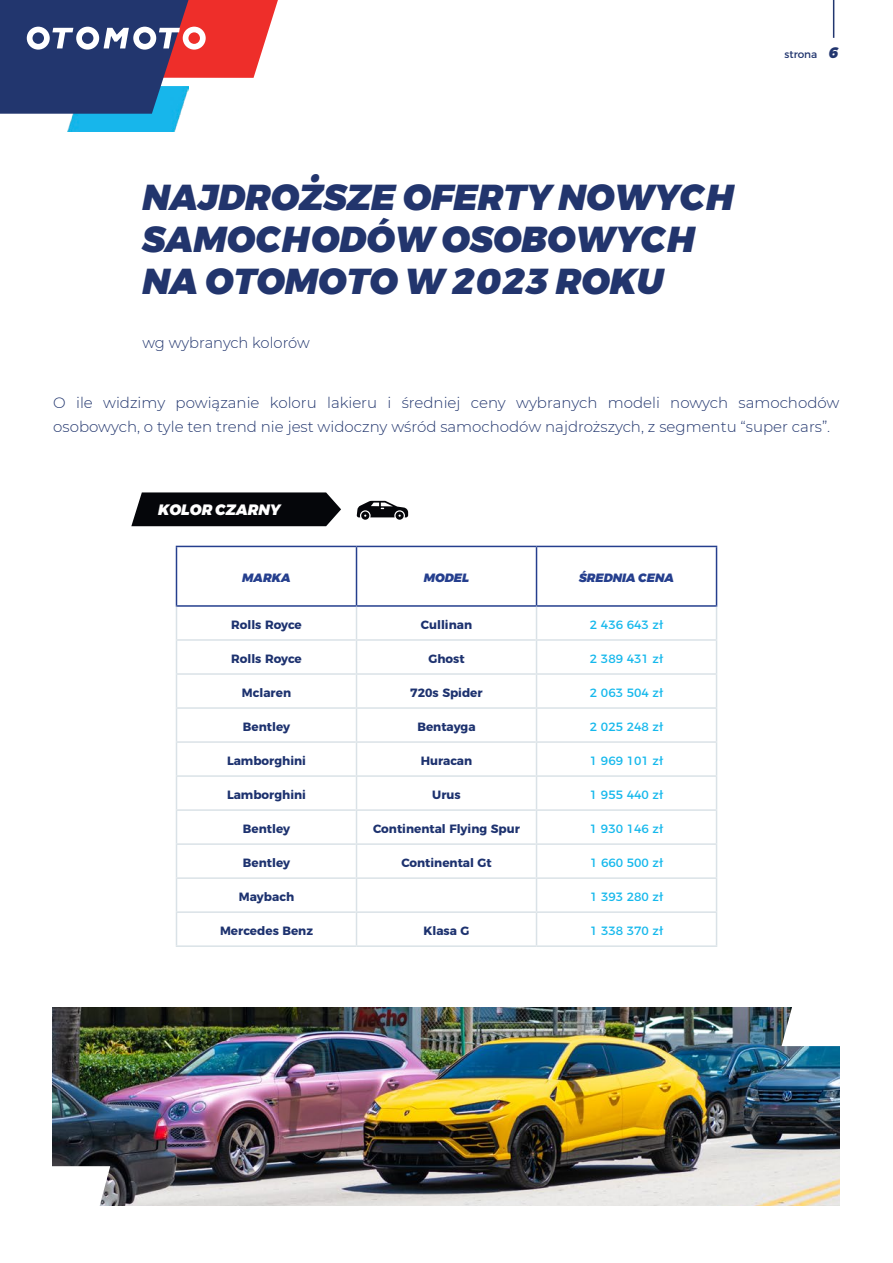
<style>
.page{position:relative;width:893px;height:1263px;background:#fff}
.page>*{position:absolute;margin:0;border:0;box-sizing:border-box;transform-origin:0 0}
.t1{font:italic 900 36px/42px "Montserrat";color:#22356d}
.t2{font:300 15px/24px "Montserrat";color:#22366e}
.t3{font:italic 900 15px "Montserrat";color:#fff}
.t4{font:700 12px "Montserrat";color:#1d326f}
.t5{font:12px "Montserrat";color:#15b8ec}
.t6{font:italic 900 12px "Montserrat";color:#253f8e}
.t7{font:10.5px "Montserrat";color:#22366f}
.s1{font-weight:900;font-style:italic;font-size:15px}
</style>
<div class="page">
<img style="left:67px;top:114px;width:114px;height:17px">
<svg style="left:0;top:0;width:278px;height:114px"></svg>
<hr style="left:833px;top:0;width:1px;height:38px;background:#22366f">
<svg style="left:177px;top:547px;width:539px;height:398px"></svg>
<hr style="left:176px;top:546px;width:180px;height:1px;background:#253f8e">
<hr style="left:176px;top:547px;width:1px;height:58px;background:#253f8e">
<hr style="left:356px;top:546px;width:180px;height:1px;background:#253f8e">
<hr style="left:356px;top:547px;width:1px;height:58px;background:#253f8e">
<hr style="left:536px;top:546px;width:181px;height:1px;background:#253f8e">
<hr style="left:536px;top:547px;width:1px;height:58px;background:#253f8e">
<hr style="left:716px;top:547px;width:1px;height:58px;background:#253f8e">
<hr style="left:176px;top:605px;width:180px;height:2px;background:#253f8e">
<hr style="left:356px;top:605px;width:180px;height:2px;background:#253f8e">
<hr style="left:536px;top:605px;width:181px;height:2px;background:#253f8e">
<hr style="left:176px;top:607px;width:1px;height:32px;background:#dae2e7">
<hr style="left:356px;top:607px;width:1px;height:32px;background:#dae2e7">
<hr style="left:176px;top:775px;width:180px;height:2px;background:#dae2e7">
<hr style="left:176px;top:777px;width:1px;height:32px;background:#dae2e7">
<hr style="left:356px;top:775px;width:180px;height:2px;background:#dae2e7">
<hr style="left:356px;top:777px;width:1px;height:32px;background:#dae2e7">
<hr style="left:176px;top:945px;width:180px;height:2px;background:#dae2e7">
<hr style="left:356px;top:945px;width:180px;height:2px;background:#dae2e7">
<hr style="left:536px;top:607px;width:1px;height:32px;background:#dae2e7">
<hr style="left:536px;top:741px;width:181px;height:2px;background:#dae2e7">
<hr style="left:536px;top:743px;width:1px;height:32px;background:#dae2e7">
<hr style="left:536px;top:911px;width:181px;height:2px;background:#dae2e7">
<hr style="left:536px;top:913px;width:1px;height:32px;background:#dae2e7">
<hr style="left:716px;top:607px;width:1px;height:32px;background:#dae2e7">
<hr style="left:716px;top:743px;width:1px;height:32px;background:#dae2e7">
<hr style="left:716px;top:913px;width:1px;height:32px;background:#dae2e7">
<hr style="left:176px;top:639px;width:180px;height:2px;background:#dae2e7">
<hr style="left:176px;top:641px;width:1px;height:32px;background:#dae2e7">
<hr style="left:176px;top:675px;width:1px;height:32px;background:#dae2e7">
<hr style="left:176px;top:709px;width:1px;height:32px;background:#dae2e7">
<hr style="left:176px;top:743px;width:1px;height:32px;background:#dae2e7">
<hr style="left:356px;top:639px;width:180px;height:2px;background:#dae2e7">
<hr style="left:356px;top:641px;width:1px;height:32px;background:#dae2e7">
<hr style="left:356px;top:675px;width:1px;height:32px;background:#dae2e7">
<hr style="left:356px;top:709px;width:1px;height:32px;background:#dae2e7">
<hr style="left:356px;top:743px;width:1px;height:32px;background:#dae2e7">
<hr style="left:176px;top:809px;width:180px;height:2px;background:#dae2e7">
<hr style="left:176px;top:811px;width:1px;height:32px;background:#dae2e7">
<hr style="left:176px;top:845px;width:1px;height:32px;background:#dae2e7">
<hr style="left:176px;top:879px;width:1px;height:32px;background:#dae2e7">
<hr style="left:176px;top:913px;width:1px;height:32px;background:#dae2e7">
<hr style="left:356px;top:809px;width:180px;height:2px;background:#dae2e7">
<hr style="left:356px;top:811px;width:1px;height:32px;background:#dae2e7">
<hr style="left:356px;top:845px;width:1px;height:32px;background:#dae2e7">
<hr style="left:356px;top:879px;width:1px;height:32px;background:#dae2e7">
<hr style="left:356px;top:913px;width:1px;height:32px;background:#dae2e7">
<hr style="left:536px;top:641px;width:1px;height:32px;background:#dae2e7">
<hr style="left:536px;top:675px;width:1px;height:32px;background:#dae2e7">
<hr style="left:536px;top:709px;width:1px;height:32px;background:#dae2e7">
<hr style="left:536px;top:775px;width:181px;height:2px;background:#dae2e7">
<hr style="left:536px;top:777px;width:1px;height:32px;background:#dae2e7">
<hr style="left:536px;top:811px;width:1px;height:32px;background:#dae2e7">
<hr style="left:536px;top:845px;width:1px;height:32px;background:#dae2e7">
<hr style="left:536px;top:879px;width:1px;height:32px;background:#dae2e7">
<hr style="left:536px;top:945px;width:181px;height:2px;background:#dae2e7">
<hr style="left:716px;top:641px;width:1px;height:32px;background:#dae2e7">
<hr style="left:716px;top:675px;width:1px;height:32px;background:#dae2e7">
<hr style="left:716px;top:709px;width:1px;height:32px;background:#dae2e7">
<hr style="left:716px;top:777px;width:1px;height:32px;background:#dae2e7">
<hr style="left:716px;top:811px;width:1px;height:32px;background:#dae2e7">
<hr style="left:716px;top:845px;width:1px;height:32px;background:#dae2e7">
<hr style="left:716px;top:879px;width:1px;height:32px;background:#dae2e7">
<hr style="left:176px;top:673px;width:180px;height:2px;background:#dae2e7">
<hr style="left:176px;top:707px;width:180px;height:2px;background:#dae2e7">
<hr style="left:176px;top:741px;width:180px;height:2px;background:#dae2e7">
<hr style="left:356px;top:673px;width:180px;height:2px;background:#dae2e7">
<hr style="left:356px;top:707px;width:180px;height:2px;background:#dae2e7">
<hr style="left:356px;top:741px;width:180px;height:2px;background:#dae2e7">
<hr style="left:176px;top:843px;width:180px;height:2px;background:#dae2e7">
<hr style="left:176px;top:877px;width:180px;height:2px;background:#dae2e7">
<hr style="left:176px;top:911px;width:180px;height:2px;background:#dae2e7">
<hr style="left:356px;top:843px;width:180px;height:2px;background:#dae2e7">
<hr style="left:356px;top:877px;width:180px;height:2px;background:#dae2e7">
<hr style="left:356px;top:911px;width:180px;height:2px;background:#dae2e7">
<hr style="left:536px;top:639px;width:181px;height:2px;background:#dae2e7">
<hr style="left:536px;top:673px;width:181px;height:2px;background:#dae2e7">
<hr style="left:536px;top:707px;width:181px;height:2px;background:#dae2e7">
<hr style="left:536px;top:809px;width:181px;height:2px;background:#dae2e7">
<hr style="left:536px;top:843px;width:181px;height:2px;background:#dae2e7">
<hr style="left:536px;top:877px;width:181px;height:2px;background:#dae2e7">
<img style="left:53px;top:1007px;width:786px;height:198px">
<svg style="left:52px;top:1166px;width:58px;height:40px"></svg>
<svg style="left:782px;top:1007px;width:57px;height:39px"></svg>
<svg style="left:131px;top:492px;width:210px;height:34px;background:#17181c"></svg>
<svg style="left:357px;top:501px;width:51px;height:19px"></svg>
<h1 class="t1" style="left:142px;top:177px;width:594px">NAJDROŻSZE OFERTY NOWYCH<br>SAMOCHODÓW OSOBOWYCH<br>NA OTOMOTO W 2023 ROKU</h1>
<p class="t2" style="left:142px;top:330px;width:169px">wg wybranych kolorów</p>
<p class="t7" style="left:784px;top:46px;width:56px">strona <span class="s1">6</span></p>
<p class="t2" style="left:53px;top:390px;width:788px">O ile widzimy powiązanie koloru lakieru i średniej ceny wybranych modeli nowych samochodów osobowych, o tyle ten trend nie jest widoczny wśród samochodów najdroższych, z segmentu “super cars”.</p>
<p class="t3" style="left:158px;top:497px;width:124px">KOLOR CZARNY</p>
<p class="t6" style="left:242px;top:568px;width:50px">MARKA</p>
<p class="t6" style="left:424px;top:568px;width:47px">MODEL</p>
<p class="t6" style="left:579px;top:568px;width:97px">ŚREDNIA CENA</p>
<p class="t4" style="left:231px;top:615px;width:72px">Rolls Royce</p>
<p class="t4" style="left:421px;top:615px;width:53px">Cullinan</p>
<p class="t5" style="left:590px;top:615px;width:75px">2 436 643 zł</p>
<p class="t4" style="left:231px;top:649px;width:72px">Rolls Royce</p>
<p class="t4" style="left:428px;top:649px;width:38px">Ghost</p>
<p class="t5" style="left:590px;top:649px;width:75px">2 389 431 zł</p>
<p class="t4" style="left:242px;top:683px;width:51px">Mclaren</p>
<p class="t4" style="left:410px;top:683px;width:74px">720s Spider</p>
<p class="t5" style="left:590px;top:683px;width:75px">2 063 504 zł</p>
<p class="t4" style="left:243px;top:717px;width:49px">Bentley</p>
<p class="t4" style="left:417px;top:717px;width:60px">Bentayga</p>
<p class="t5" style="left:590px;top:717px;width:75px">2 025 248 zł</p>
<p class="t4" style="left:227px;top:751px;width:80px">Lamborghini</p>
<p class="t4" style="left:421px;top:751px;width:53px">Huracan</p>
<p class="t5" style="left:590px;top:751px;width:75px">1 969 101 zł</p>
<p class="t4" style="left:227px;top:785px;width:80px">Lamborghini</p>
<p class="t4" style="left:432px;top:785px;width:30px">Urus</p>
<p class="t5" style="left:590px;top:785px;width:75px">1 955 440 zł</p>
<p class="t4" style="left:243px;top:819px;width:49px">Bentley</p>
<p class="t4" style="left:373px;top:819px;width:148px">Continental Flying Spur</p>
<p class="t5" style="left:590px;top:819px;width:75px">1 930 146 zł</p>
<p class="t4" style="left:243px;top:853px;width:49px">Bentley</p>
<p class="t4" style="left:401px;top:853px;width:92px">Continental Gt</p>
<p class="t5" style="left:590px;top:853px;width:75px">1 660 500 zł</p>
<p class="t4" style="left:239px;top:887px;width:57px">Maybach</p>
<p class="t5" style="left:590px;top:887px;width:75px">1 393 280 zł</p>
<p class="t4" style="left:220px;top:921px;width:94px">Mercedes Benz</p>
<p class="t4" style="left:424px;top:921px;width:48px">Klasa G</p>
<p class="t5" style="left:590px;top:921px;width:75px">1 338 370 zł</p>
</div>
